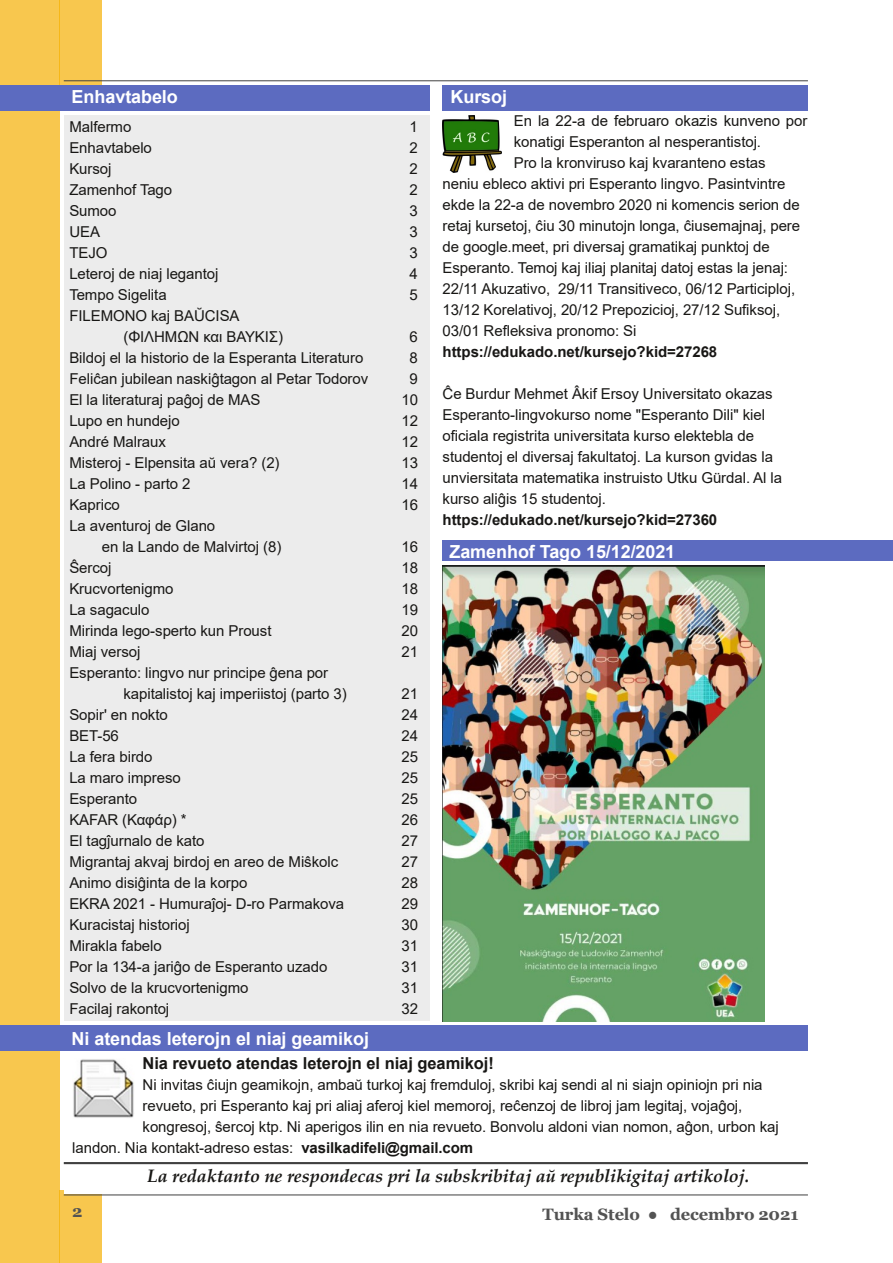
<style>
.page{position:relative;width:893px;height:1263px;background:#fff}
.page>*{position:absolute;margin:0;border:0;box-sizing:border-box;transform-origin:0 0}
.t1{font:700 18px "Arial";letter-spacing:-.005em;color:#fff}
.t2{font:italic 700 18px "Palatino Linotype";letter-spacing:-.005em;color:#181715}
.t3{font:700 16.5px "Arial";color:#181715}
.t4{font:700 16.5px "Georgia";letter-spacing:-.005em;color:#535353}
.t5{font:15px/21px "Arial";letter-spacing:-.005em;color:#181715}
.t6{font:700 15px "Arial";letter-spacing:-.005em;color:#181715}
.s1{font-weight:700}
</style>
<div class="page">
<div style="left:60px;top:0;width:42px;height:85px;background:#f8c74e"></div>
<div style="left:60px;top:1191px;width:42px;height:72px;background:#f8c74e"></div>
<div style="left:0;top:0;width:60px;height:1263px;background:#f8c74e"></div>
<hr style="left:64px;top:81px;width:744px;height:1px;background:#404040">
<hr style="left:64px;top:1195px;width:744px;height:1px;background:#404040">
<div style="left:65px;top:1051px;width:122px;height:142px;background:#fff"></div>
<div style="left:0;top:1025px;width:808px;height:25px;background:#5c6bc0"></div>
<img style="left:73px;top:1059px;width:61px;height:59px">
<hr style="left:64px;top:1162px;width:744px;height:2px;background:#404040">
<div style="left:0;top:85px;width:429px;height:26px;background:#5c6bc0"></div>
<div style="left:442px;top:85px;width:366px;height:26px;background:#5c6bc0"></div>
<div style="left:64px;top:115px;width:365px;height:905px;background:#ececec"></div>
<img style="left:442px;top:115px;width:59px;height:57px">
<img style="left:442px;top:565px;width:323px;height:456px">
<div style="left:442px;top:540px;width:451px;height:21px;background:#5c6bc0"></div>
<p class="t1" style="left:72px;top:87px;width:108px">Enhavtabelo</p>
<p class="t1" style="left:450px;top:87px;width:58px">Kursoj</p>
<p class="t5" style="left:69px;top:116px;width:64px">Malfermo</p>
<p class="t5" style="left:410px;top:116px;width:10px">1</p>
<p class="t5" style="left:69px;top:137px;width:84px">Enhavtabelo</p>
<p class="t5" style="left:410px;top:137px;width:10px">2</p>
<p class="t5" style="left:69px;top:158px;width:44px">Kursoj</p>
<p class="t5" style="left:410px;top:158px;width:10px">2</p>
<p class="t5" style="left:69px;top:179px;width:104px">Zamenhof Tago</p>
<p class="t5" style="left:410px;top:179px;width:10px">2</p>
<p class="t5" style="left:69px;top:200px;width:49px">Sumoo</p>
<p class="t5" style="left:410px;top:200px;width:10px">3</p>
<p class="t5" style="left:69px;top:221px;width:32px">UEA</p>
<p class="t5" style="left:410px;top:221px;width:10px">3</p>
<p class="t5" style="left:69px;top:242px;width:40px">TEJO</p>
<p class="t5" style="left:410px;top:242px;width:10px">3</p>
<p class="t5" style="left:69px;top:263px;width:150px">Leteroj de niaj legantoj</p>
<p class="t5" style="left:410px;top:263px;width:10px">4</p>
<p class="t5" style="left:69px;top:284px;width:99px">Tempo Sigelita</p>
<p class="t5" style="left:410px;top:284px;width:10px">5</p>
<p class="t5" style="left:123px;top:305px;width:161px;text-indent:-54px">FILEMONO kaj BAŬCISA (ΦΙΛΗΜΩΝ και ΒΑΥΚΙΣ)</p>
<p class="t5" style="left:410px;top:326px;width:10px">6</p>
<p class="t5" style="left:69px;top:347px;width:295px">Bildoj el la historio de la Esperanta Literaturo</p>
<p class="t5" style="left:410px;top:347px;width:10px">8</p>
<p class="t5" style="left:69px;top:368px;width:300px">Feliĉan jubilean naskiĝtagon al Petar Todorov</p>
<p class="t5" style="left:410px;top:368px;width:10px">9</p>
<p class="t5" style="left:69px;top:389px;width:193px">El la literaturaj paĝoj de MAS</p>
<p class="t5" style="left:401px;top:389px;width:18px">10</p>
<p class="t5" style="left:69px;top:410px;width:112px">Lupo en hundejo</p>
<p class="t5" style="left:401px;top:410px;width:18px">12</p>
<p class="t5" style="left:69px;top:431px;width:98px">André Malraux</p>
<p class="t5" style="left:401px;top:431px;width:18px">12</p>
<p class="t5" style="left:69px;top:452px;width:212px">Misteroj - Elpensita aŭ vera? (2)</p>
<p class="t5" style="left:401px;top:452px;width:18px">13</p>
<p class="t5" style="left:69px;top:473px;width:122px">La Polino - parto 2</p>
<p class="t5" style="left:401px;top:473px;width:18px">14</p>
<p class="t5" style="left:69px;top:494px;width:52px">Kaprico</p>
<p class="t5" style="left:401px;top:494px;width:18px">16</p>
<p class="t5" style="left:102px;top:515px;width:181px;text-indent:-32px">La aventuroj de Glano<br>en la Lando de Malvirtoj (8)</p>
<p class="t5" style="left:401px;top:536px;width:18px">16</p>
<p class="t5" style="left:69px;top:557px;width:44px">Ŝercoj</p>
<p class="t5" style="left:401px;top:557px;width:18px">18</p>
<p class="t5" style="left:69px;top:578px;width:106px">Krucvortenigmo</p>
<p class="t5" style="left:401px;top:578px;width:18px">18</p>
<p class="t5" style="left:69px;top:599px;width:82px">La sagaculo</p>
<p class="t5" style="left:401px;top:599px;width:18px">19</p>
<p class="t5" style="left:69px;top:620px;width:204px">Mirinda lego-sperto kun Proust</p>
<p class="t5" style="left:401px;top:620px;width:18px">20</p>
<p class="t5" style="left:69px;top:641px;width:73px">Miaj versoj</p>
<p class="t5" style="left:401px;top:641px;width:18px">21</p>
<p class="t5" style="left:123px;top:662px;width:225px;text-indent:-54px">Esperanto: lingvo nur principe ĝena por kapitalistoj kaj imperiistoj (parto 3)</p>
<p class="t5" style="left:401px;top:683px;width:18px">21</p>
<p class="t5" style="left:69px;top:704px;width:100px">Sopir' en nokto</p>
<p class="t5" style="left:401px;top:704px;width:18px">24</p>
<p class="t5" style="left:69px;top:725px;width:51px">BET-56</p>
<p class="t5" style="left:401px;top:725px;width:18px">24</p>
<p class="t5" style="left:69px;top:746px;width:85px">La fera birdo</p>
<p class="t5" style="left:401px;top:746px;width:18px">25</p>
<p class="t5" style="left:69px;top:767px;width:113px">La maro impreso</p>
<p class="t5" style="left:401px;top:767px;width:18px">25</p>
<p class="t5" style="left:69px;top:788px;width:69px">Esperanto</p>
<p class="t5" style="left:401px;top:788px;width:18px">25</p>
<p class="t5" style="left:69px;top:809px;width:119px">KAFAR (Καφάρ) *</p>
<p class="t5" style="left:401px;top:809px;width:18px">26</p>
<p class="t5" style="left:69px;top:830px;width:137px">El tagĵurnalo de kato</p>
<p class="t5" style="left:401px;top:830px;width:18px">27</p>
<p class="t5" style="left:69px;top:851px;width:270px">Migrantaj akvaj birdoj en areo de Miŝkolc</p>
<p class="t5" style="left:401px;top:851px;width:18px">27</p>
<p class="t5" style="left:69px;top:872px;width:180px">Animo disiĝinta de la korpo</p>
<p class="t5" style="left:401px;top:872px;width:18px">28</p>
<p class="t5" style="left:69px;top:893px;width:276px">EKRA 2021 - Humuraĵoj- D-ro Parmakova</p>
<p class="t5" style="left:401px;top:893px;width:18px">29</p>
<p class="t5" style="left:69px;top:914px;width:122px">Kuracistaj historioj</p>
<p class="t5" style="left:401px;top:914px;width:18px">30</p>
<p class="t5" style="left:69px;top:935px;width:94px">Mirakla fabelo</p>
<p class="t5" style="left:401px;top:935px;width:18px">31</p>
<p class="t5" style="left:69px;top:956px;width:259px">Por la 134-a jariĝo de Esperanto uzado</p>
<p class="t5" style="left:401px;top:956px;width:18px">31</p>
<p class="t5" style="left:69px;top:977px;width:181px">Solvo de la krucvortenigmo</p>
<p class="t5" style="left:401px;top:977px;width:18px">31</p>
<p class="t5" style="left:69px;top:998px;width:101px">Facilaj rakontoj</p>
<p class="t5" style="left:401px;top:998px;width:18px">32</p>
<p class="t5" style="left:514px;top:110px;width:295px">En la 22-a de februaro okazis kunveno por</p>
<p class="t5" style="left:514px;top:131px;width:249px">konatigi Esperanton al nesperantistoj.</p>
<p class="t5" style="left:514px;top:152px;width:253px">Pro la kronviruso kaj kvaranteno estas</p>
<p class="t5" style="left:442px;top:173px;width:344px">neniu ebleco aktivi pri Esperanto lingvo. Pasintvintre</p>
<p class="t5" style="left:442px;top:194px;width:359px">ekde la 22-a de novembro 2020 ni komencis serion de</p>
<p class="t5" style="left:442px;top:215px;width:359px">retaj kursetoj, ĉiu 30 minutojn longa, ĉiusemajnaj, pere</p>
<p class="t5" style="left:442px;top:236px;width:329px">de google.meet, pri diversaj gramatikaj punktoj de</p>
<p class="t5" style="left:442px;top:257px;width:347px">Esperanto. Temoj kaj iliaj planitaj datoj estas la jenaj:</p>
<p class="t5" style="left:442px;top:278px;width:354px">22/11 Akuzativo, 29/11 Transitiveco, 06/12 Participloj,</p>
<p class="t5" style="left:442px;top:299px;width:339px">13/12 Korelativoj, 20/12 Prepozicioj, 27/12 Sufiksoj,</p>
<p class="t5" style="left:442px;top:320px;width:195px">03/01 Refleksiva pronomo: Si</p>
<p class="t6" style="left:442px;top:343px;width:276px">https://edukado.net/kursejo?kid=27268</p>
<p class="t5" style="left:442px;top:383px;width:341px">Ĉe Burdur Mehmet Âkif Ersoy Universitato okazas Esperanto-lingvokurso nome "Esperanto Dili" kiel oficiala registrita universitata kurso elektebla de studentoj el diversaj fakultatoj. La kurson gvidas la unviersitata matematika instruisto Utku Gürdal. Al la kurso aliĝis 15 studentoj.</p>
<p class="t6" style="left:442px;top:511px;width:276px">https://edukado.net/kursejo?kid=27360</p>
<p class="t1" style="left:449px;top:542px;width:227px">Zamenhof Tago 15/12/2021</p>
<p class="t1" style="left:72px;top:1028px;width:299px">Ni atendas leterojn el niaj geamikoj</p>
<p class="t3" style="left:143px;top:1053px;width:353px">Nia revueto atendas leterojn el niaj geamikoj!</p>
<p class="t5" style="left:143px;top:1074px;width:622px">Ni invitas ĉiujn geamikojn, ambaŭ turkoj kaj fremduloj, skribi kaj sendi al ni siajn opiniojn pri nia</p>
<p class="t5" style="left:143px;top:1095px;width:601px">revueto, pri Esperanto kaj pri aliaj aferoj kiel memoroj, reĉenzoj de libroj jam legitaj, vojaĝoj,</p>
<p class="t5" style="left:143px;top:1116px;width:638px">kongresoj, ŝercoj ktp. Ni aperigos ilin en nia revueto. Bonvolu aldoni vian nomon, aĝon, urbon kaj</p>
<p class="t5" style="left:72px;top:1137px;width:402px">landon. Nia kontakt-adreso estas: <span class="s1">vasilkadifeli@gmail.com</span></p>
<p class="t2" style="left:147px;top:1168px;width:604px">La redaktanto ne respondecas pri la subskribitaj aŭ republikigitaj artikoloj.</p>
<p class="t4" style="left:72px;top:1201px;width:12px">2</p>
<p class="t4" style="left:542px;top:1204px;width:257px">Turka Stelo ● decembro 2021</p>
</div>
